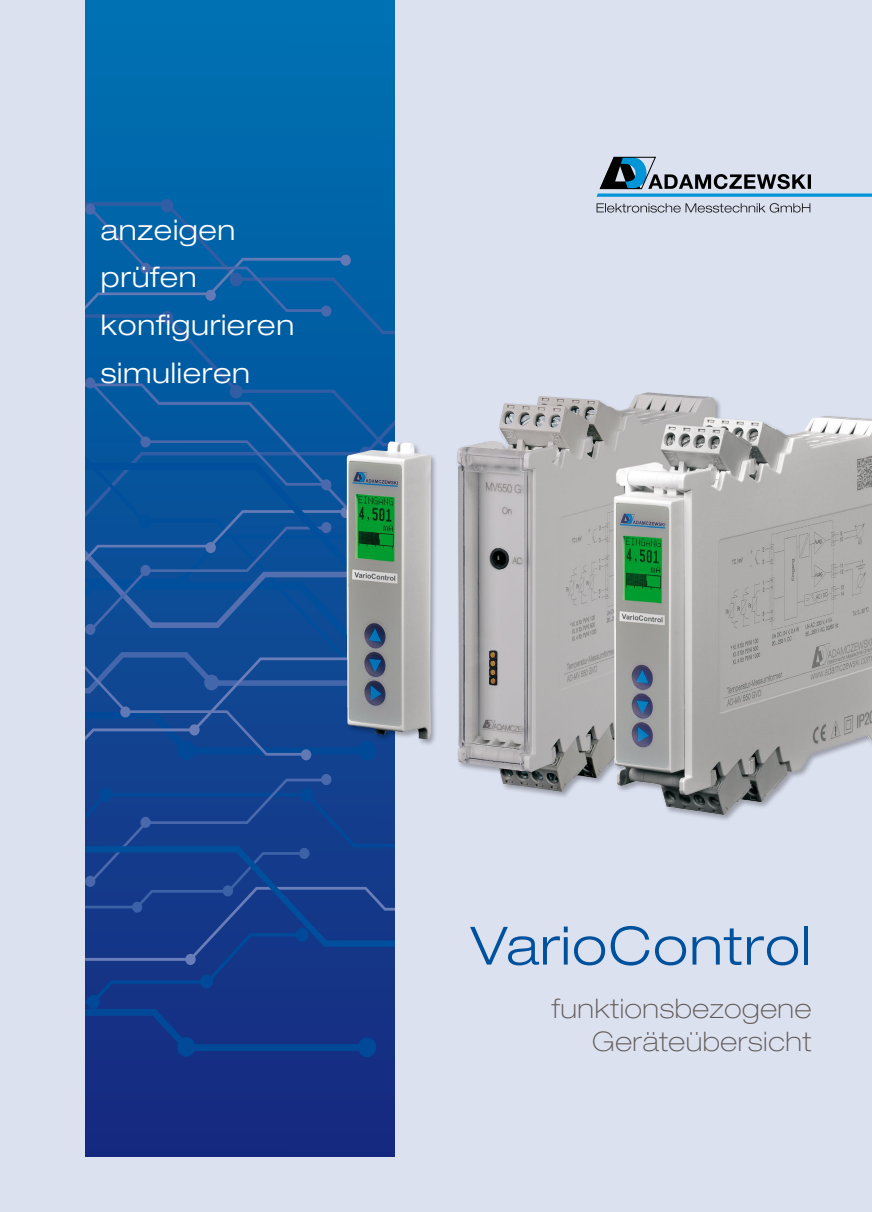
<style>
.page{position:relative;width:872px;height:1212px;background:#dce1f0}
.page>*{position:absolute;margin:0;border:0;box-sizing:border-box;transform-origin:0 0}
.t1{font:300 expanded 52.8px "Helvetica Neue";letter-spacing:.025em;color:#00519d}
.t2{font:300 expanded 28.35px/47.7px "Helvetica Neue";letter-spacing:.025em;color:#fff}
.t3{font:100 expanded 27px/32.4px "Helvetica Neue";letter-spacing:.025em;color:#615a57;text-align:right}
</style>
<div class="page">
<svg style="left:85px;top:0;width:310px;height:1157px;background:#07559e"></svg>
<div style="left:85px;top:635px;width:260px;height:17px;background:#0e4994"></div>
<div style="left:85px;top:340px;width:310px;height:43px;background:#005ba2"></div>
<div style="left:85px;top:199px;width:310px;height:141px;background:#005fa4"></div>
<svg style="left:331px;top:383px;width:64px;height:80px;background:#05589f"></svg>
<svg style="left:85px;top:377px;width:246px;height:86px;background:#0959a0"></svg>
<svg style="left:85px;top:204px;width:266px;height:113px;background:#0762a7"></svg>
<svg style="left:85px;top:581px;width:260px;height:54px;background:#114f98"></svg>
<svg style="left:85px;top:463px;width:260px;height:118px;background:#0e539c"></svg>
<svg style="left:85px;top:774px;width:310px;height:283px;background:#143a8b"></svg>
<svg style="left:85px;top:652px;width:260px;height:108px;background:#174a95"></svg>
<div style="left:345px;top:391px;width:527px;height:431px;background:#000;opacity:.3"></div>
<img style="left:499px;top:392px;width:148px;height:45px">
<svg style="left:596px;top:156px;width:276px;height:41px"></svg>
<svg style="left:596px;top:203px;width:214px;height:10px"></svg>
<p class="t2" style="left:101px;top:205px;width:195px">anzeigen prüfen konfigurieren simulieren</p>
<h1 class="t1" style="left:471px;top:914px;width:342px">VarioControl</h1>
<p class="t3" style="left:552px;top:992px;width:261px">funktionsbezogene<br>Geräteübersicht</p>
</div>
